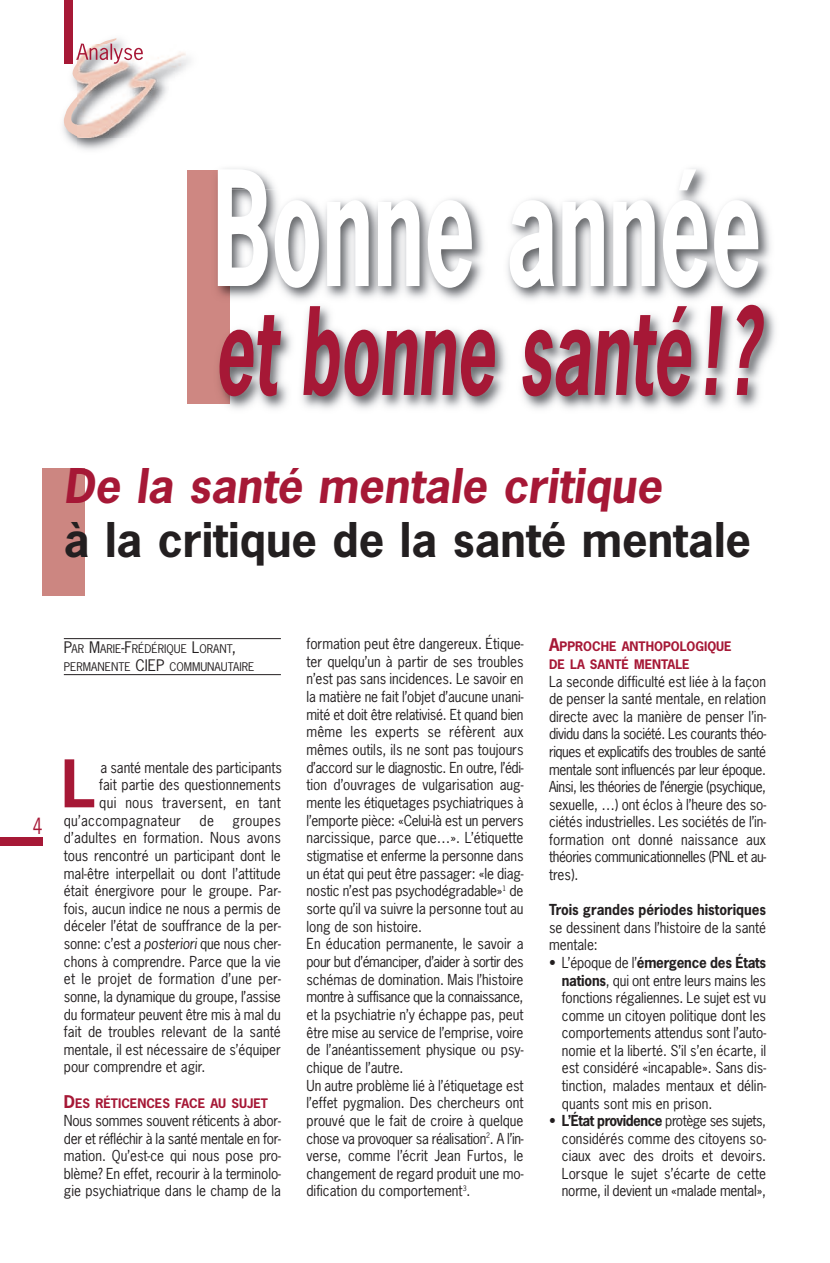
<style>
.page{position:relative;width:830px;height:1263px;background:#fff}
.page>*{position:absolute;margin:0;border:0;box-sizing:border-box;transform-origin:0 0}
.t1{font:700 150px "News Gothic";color:#fff;scale:.6 1}
.t2{font:italic 700 114.15px "News Gothic";color:#a61836;scale:.6 1}
.t3{font:700 61.65px "News Gothic";color:#a61836}
.t4{font:700 45px "News Gothic";color:#231f20}
.t5{font:italic 700 45px "News Gothic";color:#a61836}
.t6{font:21px "News Gothic";color:#a61836;scale:.8 1}
.t7{font:14.25px/17.5px "News Gothic";color:#231f20;text-align:justify;scale:.95 1}
.t8{font:14.25px "News Gothic";letter-spacing:.025em;color:#231f20;scale:.95 1}
.t9{font:700 14.25px "News Gothic";color:#231f20;scale:.95 1}
.t10{font:700 12.3px/18.3px "News Gothic";color:#a61836}
.t11{font:11.25px/18px "News Gothic";color:#231f20}
.s1{font-size:15px}
.s2{font-style:italic}
.s3{font-size:16.5px}
.s4{font-weight:700}
</style>
<div class="page">
<svg style="left:64px;top:38px;width:61px;height:100px"></svg>
<div style="left:64px;top:0;width:8px;height:64px;background:#a61836"></div>
<div style="left:0;top:838px;width:43px;height:8px;background:#a61836"></div>
<div style="left:43px;top:468px;width:42px;height:127px;background:#cc8681"></div>
<hr style="left:64px;top:638px;width:217px;height:1px;background:#231f20">
<hr style="left:64px;top:674px;width:217px;height:1px;background:#231f20">
<img style="left:77px;top:53px;width:698px;height:356px">
<img style="left:187px;top:170px;width:43px;height:234px">
<img style="left:77px;top:52px;width:108px;height:86px">
<img style="left:77px;top:45px;width:66px;height:19px">
<h1 class="t1" style="left:213px;top:146px;width:915px">Bonne année</h1>
<h2 class="t2" style="left:215px;top:289px;width:909px">et bonne santé ! ?</h2>
<h3 class="t5" style="left:64px;top:461px;width:599px">De la santé mentale critique</h3>
<h3 class="t4" style="left:64px;top:515px;width:688px">à la critique de la santé mentale</h3>
<p class="t11" style="left:64px;top:640px;width:192px"><span class="s1">P</span>AR <span class="s1">M</span>ARIE<span class="s1">-F</span>RÉDÉRIQUE <span class="s1">L</span>ORANT<span class="s1">,<br></span>PERMANENTE <span class="s1">CIEP</span> COMMUNAUTAIRE</p>
<h3 class="t6" style="left:33px;top:814px;width:14px">4</h3>
<h3 class="t3" style="left:61px;top:750px;width:36px">L</h3>
<p class="t7" style="left:100px;top:759px;width:192px">a santé mentale des participants</p>
<p class="t7" style="left:99px;top:777px;width:192px">fait partie des questionnements</p>
<p class="t8" style="left:99px;top:795px;width:192px">qui nous traversent, en tant</p>
<p class="t8" style="left:64px;top:812px;width:125px">qu’accompagnateur</p>
<p class="t7" style="left:199px;top:812px;width:17px">de</p>
<p class="t7" style="left:64px;top:812px;width:230px;text-indent:169px">groupes d’adultes en formation. Nous avons tous rencontré un participant dont le mal-être interpellait ou dont l’attitude était énergivore pour le groupe. Par&shy;fois, aucun indice ne nous a permis de déceler l’état de souffrance de la per&shy;sonne: c’est <span class="s2">a posteriori</span> que nous cher&shy;chons à comprendre. Parce que la vie et le projet de formation d’une per&shy;sonne, la dynamique du groupe, l’assise du formateur peuvent être mis à mal du fait de troubles relevant de la santé mentale, il est nécessaire de s’équiper pour comprendre et agir.</p>
<p class="t10" style="left:64px;top:1095px;width:205px"><span class="s3">D</span>ES RÉTICENCES FACE AU SUJET</p>
<p class="t7" style="left:64px;top:1112px;width:230px">Nous sommes souvent réticents à abor&shy;der et réfléchir à la santé mentale en for&shy;mation. Qu’est-ce qui nous pose pro&shy;blème? En effet, recourir à la terminolo&shy;gie psychiatrique dans le champ de la</p>
<p class="t7" style="left:306px;top:635px;width:230px;text-align:left">formation peut être dangereux. Étique&shy;ter quelqu’un à partir de ses troubles n’est pas sans incidences. Le savoir en la matière ne fait l’objet d’aucune unani&shy;mité et doit être relativisé. Et quand bien même les experts se réfèrent aux mêmes outils, ils ne sont pas toujours d’accord sur le diagnostic. En outre, l’édi&shy;tion d’ouvrages de vulgarisation aug&shy;mente les étiquetages psychiatriques à l’emporte pièce: «Celui-là est un pervers narcissique, parce que…». L’étiquette stigmatise et enferme la personne dans un état qui peut être passager: «le diag&shy;nostic n’est pas psychodégradable»<sup>1</sup> de sorte qu’il va suivre la personne tout au long de son histoire.<br>En éducation permanente, le savoir a pour but d’émanciper, d’aider à sortir des schémas de domination. Mais l’histoire montre à suffisance que la connaissance, et la psychiatrie n’y échappe pas, peut être mise au service de l’emprise, voire de l’anéantissement physique ou psy&shy;chique de l’autre.<br>Un autre problème lié à l’étiquetage est l’effet pygmalion. Des chercheurs ont prouvé que le fait de croire à quelque chose va provoquer sa réalisation<sup>2</sup>. A l’in&shy;verse, comme l’écrit Jean Furtos, le changement de regard produit une mo&shy;dification du comportement<sup>3</sup>.</p>
<p class="t10" style="left:549px;top:637px;width:184px"><span class="s3">A</span>PPROCHE ANTHOPOLOGIQUE<br>DE LA SANTÉ MENTALE</p>
<p class="t7" style="left:549px;top:673px;width:230px">La seconde difficulté est liée à la façon de penser la santé mentale, en relation directe avec la manière de penser l’in&shy;dividu dans la société. Les courants théo&shy;riques et explicatifs des troubles de santé mentale sont influencés par leur époque.<br>Ainsi, les théories de l’énergie (psychique, sexuelle, …) ont éclos à l’heure des so&shy;ciétés industrielles. Les sociétés de l’in&shy;formation ont donné naissance aux théories communicationnelles (PNL et au&shy;tres).</p>
<p class="t9" style="left:549px;top:902px;width:230px">Trois grandes périodes historiques</p>
<p class="t7" style="left:549px;top:919px;width:230px">se dessinent dans l’histoire de la santé mentale:</p>
<p class="t7" style="left:561px;top:954px;width:216px;text-indent:-13px">• L’époque de l’<span class="s4">émergence des États nations</span>, qui ont entre leurs mains les fonctions régaliennes. Le sujet est vu comme un citoyen politique dont les comportements attendus sont l’auto&shy;nomie et la liberté. S’il s’en écarte, il est considéré «incapable». Sans dis&shy;tinction, malades mentaux et délin&shy;quants sont mis en prison.</p>
<p class="t7" style="left:561px;top:1112px;width:216px;text-indent:-13px">• <span class="s4">L’État providence</span> protège ses sujets, considérés comme des citoyens so&shy;ciaux avec des droits et devoirs.<br>Lorsque le sujet s’écarte de cette norme, il devient un «malade mental»,</p>
</div>
